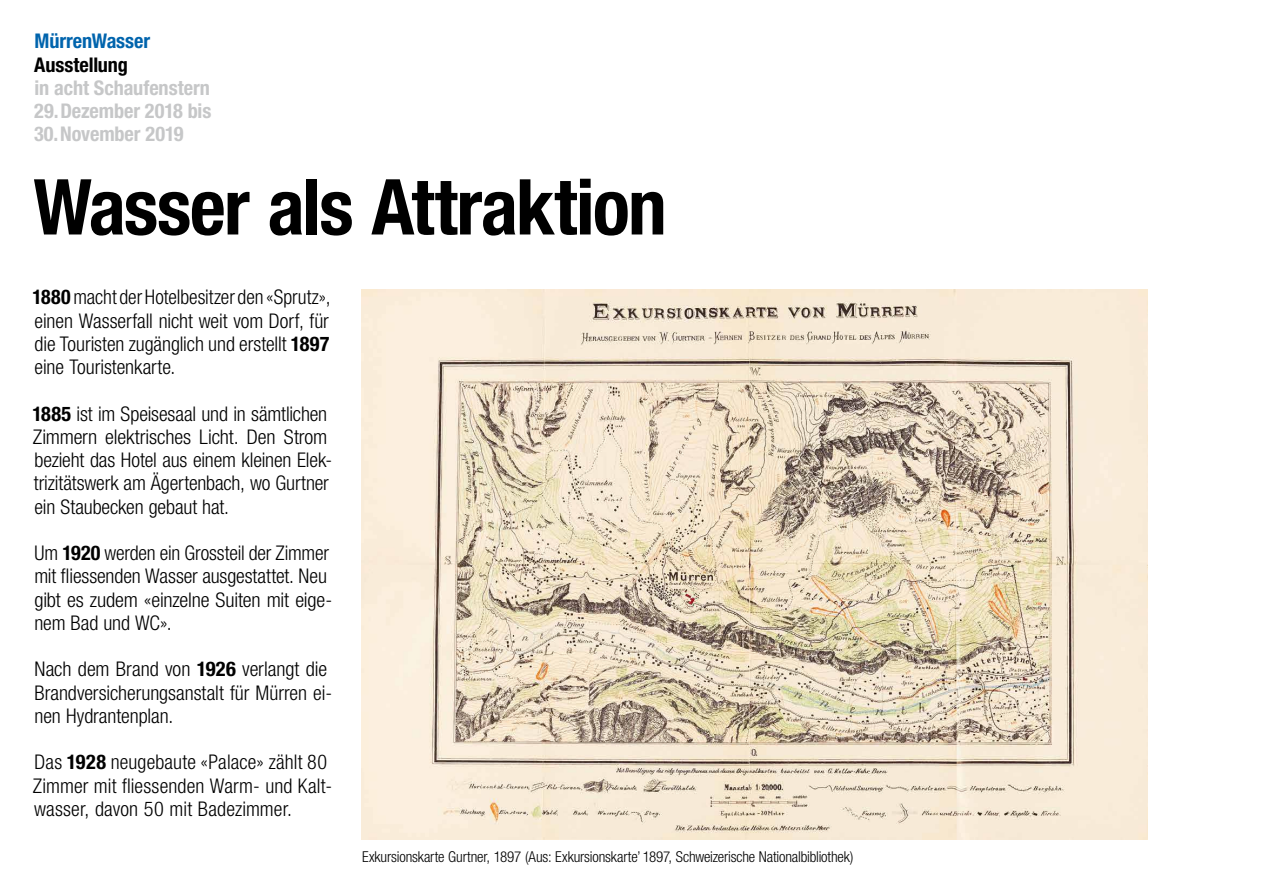
<style>
.page{position:relative;width:1263px;height:893px;background:#fff}
.page>*{position:absolute;margin:0;border:0;box-sizing:border-box;transform-origin:0 0}
.t1{font:700 condensed 77.25px "Helvetica Neue LT Std";letter-spacing:-.02em;color:#000}
.t2{font:300 condensed 20.25px/23.2px "Helvetica Neue LT Std";letter-spacing:-.005em;color:#000}
.t3{font:700 condensed 20.25px/23.2px "Helvetica Neue LT Std";letter-spacing:-.005em;color:#c6c7c8;text-align:justify}
.t4{font:700 condensed 20.25px "Helvetica Neue LT Std";letter-spacing:-.005em;color:#0064ad}
.t5{font:700 condensed 20.25px "Helvetica Neue LT Std";letter-spacing:-.005em;color:#000}
.t6{font:300 condensed 15px "Helvetica Neue LT Std";letter-spacing:-.01em;color:#000}
.s1{font-weight:700}
</style>
<div class="page">
<img style="left:362px;top:290px;width:785px;height:549px">
<p class="t4" style="left:35px;top:29px;width:117px">MürrenWasser</p>
<p class="t5" style="left:34px;top:52px;width:95px">Ausstellung</p>
<p class="t3" style="left:34px;top:76px;width:179px">in acht Schaufenstern 29.Dezember 2018 bis 30.November 2019</p>
<h1 class="t1" style="left:33px;top:160px;width:635px">Wasser als Attraktion</h1>
<p class="t2" style="left:32px;top:285px;width:299px;text-align:justify"><span class="s1">1880</span> macht der Hotelbesitzer den «Sprutz», einen Wasserfall nicht weit vom Dorf, für die Touristen zugänglich und erstellt <span class="s1">1897 </span>eine Touristenkarte.</p>
<p class="t2" style="left:32px;top:402px;width:301px"><span class="s1">1885</span> ist im Speisesaal und in sämtlichen Zimmern elektrisches Licht. Den Strom bezieht das Hotel aus einem kleinen Elek&shy;trizitätswerk am Ägertenbach, wo Gurtner ein Staubecken gebaut hat.</p>
<p class="t2" style="left:34px;top:541px;width:299px">Um <span class="s1">1920</span> werden ein Grossteil der Zimmer mit fliessenden Wasser ausgestattet. Neu gibt es zudem «einzelne Suiten mit eige&shy;nem Bad und WC».</p>
<p class="t2" style="left:34px;top:657px;width:299px">Nach dem Brand von <span class="s1">1926</span> verlangt die<br>Brandversicherungsanstalt für Mürren ei&shy;nen Hydrantenplan.</p>
<p class="t2" style="left:33px;top:750px;width:301px">Das <span class="s1">1928</span> neugebaute «Palace» zählt 80<br>Zimmer mit fliessenden Warm- und Kalt&shy;wasser, davon 50 mit Badezimmer.</p>
<p class="t6" style="left:362px;top:848px;width:493px">Exkursionskarte Gurtner, 1897 (Aus: Exkursionskarte’ 1897, Schweizerische Nationalbibliothek)</p>
</div>
